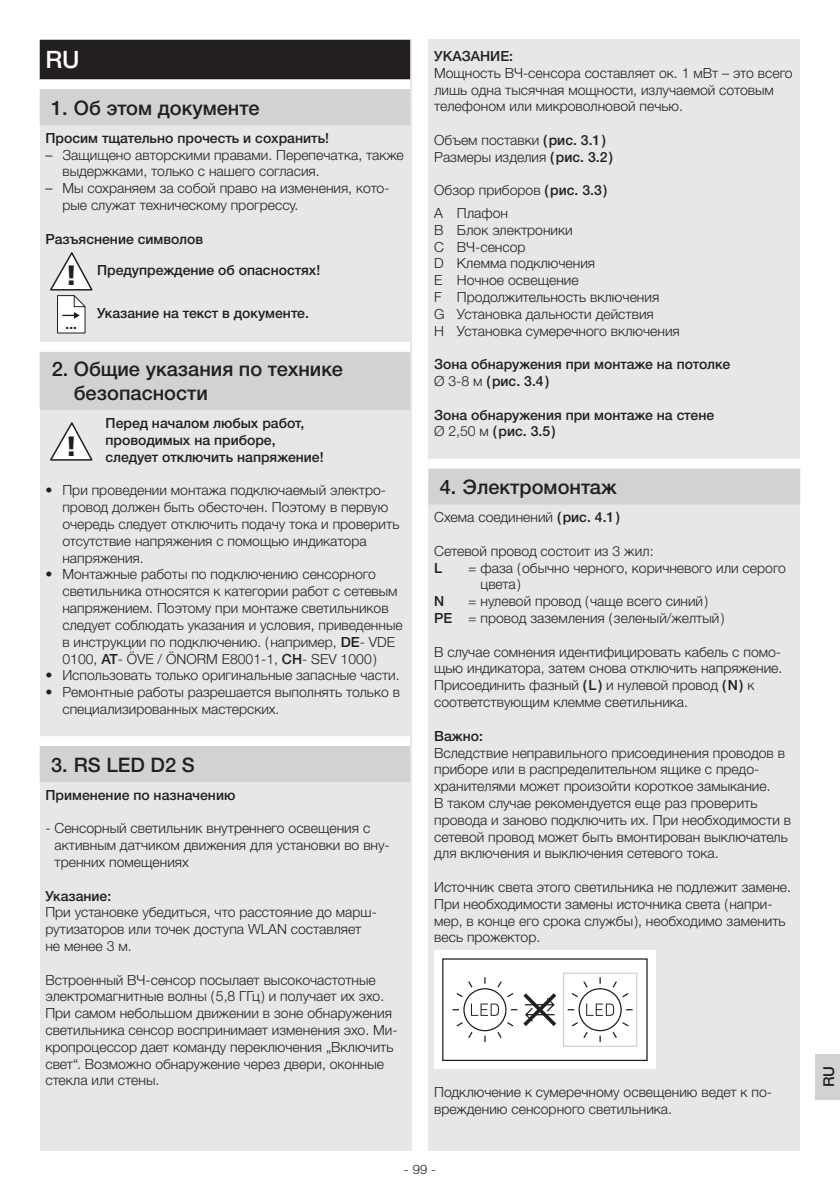
<style>
.page{position:relative;width:840px;height:1191px;background:#fff}
.page>*{position:absolute;margin:0;border:0;box-sizing:border-box;transform-origin:0 0}
.t1{font:900 28px "Frutiger LT Com";color:#231f20}
.t2{font:500 24px "Helvetica Neue LTW1 G";color:#fff}
.t3{font:500 20px/24px "Helvetica Neue LTW1 G";color:#231f20}
.t4{font:500 15px "Helvetica Neue LTW1 G";color:#231f20}
.t5{font:300 14px/16.8px "Helvetica Neue LTW1 G";color:#231f20}
.t6{font:500 14px/16.8px "Helvetica Neue LTW1 G";color:#231f20}
.t7{font:700 13.4px "Helvetica Neue LT Pro";color:#231f20}
.t8{font:300 13px "Helvetica Neue LTW1 G";color:#231f20}
.s1{font-family:"Frutiger LT Com";font-stretch:condensed}
.s2{font-family:"Frutiger LT Com";font-weight:900;font-size:28px}
.s3{font-weight:500}
.s4{font-weight:300}
</style>
<div class="page">
<div style="left:428px;top:40px;width:371px;height:1111px;background:#e6e7e9"></div>
<div style="left:428px;top:459px;width:371px;height:24px;background:#fff"></div>
<div style="left:428px;top:468px;width:371px;height:36px;background:#d1d2d4"></div>
<div style="left:434px;top:950px;width:221px;height:119px;background:#fff"></div>
<svg style="left:442px;top:958px;width:205px;height:103px"></svg>
<div style="left:40px;top:40px;width:371px;height:1111px;background:#e6e7e9"></div>
<div style="left:40px;top:40px;width:370px;height:40px;background:#231f20"></div>
<div style="left:40px;top:79px;width:370px;height:24px;background:#fff"></div>
<div style="left:40px;top:89px;width:370px;height:36px;background:#d1d2d4"></div>
<div style="left:40px;top:342px;width:370px;height:20px;background:#fff"></div>
<div style="left:40px;top:352px;width:370px;height:58px;background:#d1d2d4"></div>
<div style="left:40px;top:736px;width:370px;height:24px;background:#fff"></div>
<div style="left:40px;top:746px;width:370px;height:36px;background:#d1d2d4"></div>
<svg style="left:50px;top:252px;width:42px;height:81px"></svg>
<svg style="left:50px;top:422px;width:42px;height:39px"></svg>
<div style="left:815px;top:1054px;width:24px;height:45px;background:#d1d2d4"></div>
<h2 class="t2" style="left:45px;top:45px;width:36px">RU</h2>
<h3 class="t3" style="left:51px;top:96px;width:210px">1. Об этом документе</h3>
<p class="t6" style="left:45px;top:129px;width:285px">Просим тщательно прочесть и сохранить!</p>
<p class="t5" style="left:62px;top:146px;width:343px;text-indent:-17px"><span class="s1">–</span> Защищено авторскими правами. Перепечатка, также выдержками, только с нашего согласия.</p>
<p class="t5" style="left:62px;top:180px;width:328px;text-indent:-17px"><span class="s1">–</span> Мы сохраняем за собой право на изменения, кото&shy;рые служат техническому прогрессу.</p>
<p class="t6" style="left:45px;top:230px;width:159px">Разъяснение символов</p>
<p class="t6" style="left:65px;top:262px;width:256px"><span class="s2">!</span> Предупреждение об опасностях!</p>
<p class="t7" style="left:66px;top:315px;width:13px">...</p>
<p class="t6" style="left:97px;top:305px;width:211px">Указание на текст в документе.</p>
<h3 class="t3" style="left:74px;top:357px;width:270px;text-indent:-22px">2. Общие указания по технике безопасности</h3>
<p class="t6" style="left:105px;top:415px;width:219px">Перед началом любых работ, проводимых на приборе, следует отключить напряжение!</p>
<p class="t5" style="left:62px;top:482px;width:338px;text-indent:-17px">• При проведении монтажа подключаемый электро&shy;провод должен быть обесточен. Поэтому в первую очередь следует отключить подачу тока и проверить отсутствие напряжения с помощью индикатора напряжения.</p>
<p class="t5" style="left:62px;top:566px;width:341px;text-indent:-17px">• Монтажные работы по подключению сенсорного светильника относятся к категории работ с сетевым напряжением. Поэтому при монтаже светильников следует соблюдать указания и условия, приведенные в инструкции по подключению. (например, <span class="s3">DE</span>- VDE 0100, <span class="s3">AT</span>- ÖVE / ÖNORM E8001-1, <span class="s3">CH</span>- SEV 1000)</p>
<p class="t5" style="left:45px;top:667px;width:355px">• Использовать только оригинальные запасные части.</p>
<p class="t5" style="left:62px;top:683px;width:339px;text-indent:-17px">• Ремонтные работы разрешается выполнять только в специализированных мастерских.</p>
<h1 class="t1" style="left:65px;top:429px;width:14px">!</h1>
<h3 class="t3" style="left:51px;top:752px;width:145px">3. RS LED D2 S</h3>
<p class="t6" style="left:45px;top:786px;width:191px">Применение по назначению</p>
<p class="t5" style="left:54px;top:820px;width:336px;text-indent:-9px">- Сенсорный светильник внутреннего освещения с активным датчиком движения для установки во вну&shy;тренних помещениях</p>
<p class="t6" style="left:45px;top:887px;width:67px">Указание:</p>
<p class="t5" style="left:45px;top:904px;width:333px">При установке убедиться, что расстояние до марш&shy;рутизаторов или точек доступа WLAN составляет не менее 3 м.</p>
<p class="t5" style="left:45px;top:971px;width:353px">Встроенный ВЧ-сенсор посылает высокочастотные электромагнитные волны (5,8 ГГц) и получает их эхо.<br>При самом небольшом движении в зоне обнаружения светильника сенсор воспринимает изменения эхо. Ми&shy;кропроцессор дает команду переключения „Включить свет“. Возможно обнаружение через двери, оконные стекла или стены.</p>
<p class="t6" style="left:434px;top:48px;width:80px">УКАЗАНИЕ:</p>
<p class="t5" style="left:434px;top:64px;width:360px">Мощность ВЧ-сенсора составляет ок. 1 мВт – это всего лишь одна тысячная мощности, излучаемой сотовым телефоном или микроволновой печью.</p>
<p class="t5" style="left:434px;top:132px;width:180px">Объем поставки <span class="s3">(рис. 3.1)<br></span>Размеры изделия <span class="s3">(рис. 3.2)</span></p>
<p class="t5" style="left:434px;top:179px;width:175px;line-height:22.4px">Обзор приборов <span class="s3">(рис. 3.3)<br></span>A Плафон</p>
<p class="t5" style="left:434px;top:221px;width:247px">B Блок электроники<br>C ВЧ-сенсор<br>D Клемма подключения<br>Е Ночное освещение<br>F Продолжительность включения<br>G Установка дальности действия<br>H Установка сумеречного включения</p>
<p class="t6" style="left:434px;top:356px;width:297px">Зона обнаружения при монтаже на потолке<br><span class="s4">Ø 3-8 м</span> (рис. 3.4)</p>
<p class="t6" style="left:434px;top:406px;width:281px">Зона обнаружения при монтаже на стене<br><span class="s4">Ø 2,50 м</span> (рис. 3.5)</p>
<h3 class="t3" style="left:439px;top:475px;width:178px">4. Электромонтаж</h3>
<p class="t5" style="left:434px;top:509px;width:187px">Схема соединений <span class="s3">(рис. 4.1)</span></p>
<p class="t5" style="left:434px;top:542px;width:221px">Сетевой провод состоит из 3 жил:</p>
<p class="t6" style="left:434px;top:559px;width:10px">L</p>
<p class="t5" style="left:480px;top:559px;width:307px;text-indent:-12px">= фаза (обычно черного, коричневого или серого цвета)</p>
<p class="t6" style="left:434px;top:593px;width:12px">N</p>
<p class="t5" style="left:434px;top:593px;width:291px;text-indent:34px">= нулевой провод (чаще всего синий)<br><span class="s3">PE</span> = провод заземления ( зеленый/желтый)</p>
<p class="t5" style="left:434px;top:643px;width:349px">В случае сомнения идентифицировать кабель с помо&shy;щью индикатора, затем снова отключить напряжение.<br>Присоединить фазный <span class="s3">(L)</span> и нулевой провод <span class="s3">(N)</span> к соответствующим клемме светильника.</p>
<p class="t6" style="left:434px;top:727px;width:50px">Важно:</p>
<p class="t5" style="left:434px;top:744px;width:358px">Вследствие неправильного присоединения проводов в приборе или в распределительном ящике с предо&shy;хранителями может произойти короткое замыкание.<br>В таком случае рекомендуется еще раз проверить провода и заново подключить их. При необходимости в сетевой провод может быть вмонтирован выключатель для включения и выключения сетевого тока.</p>
<p class="t5" style="left:434px;top:878px;width:358px">Источник света этого светильника не подлежит замене.<br>При необходимости замены источника света (напри&shy;мер, в конце его срока службы), необходимо заменить весь прожектор.</p>
<p class="t5" style="left:434px;top:1083px;width:339px">Подключение к сумеречному освещению ведет к по&shy;вреждению сенсорного светильника.</p>
<p class="t8" style="left:404px;top:1161px;width:34px">- 99 -</p>
<p class="t4" style="left:819px;top:1087px;width:23px;rotate:-90deg">RU</p>
</div>
